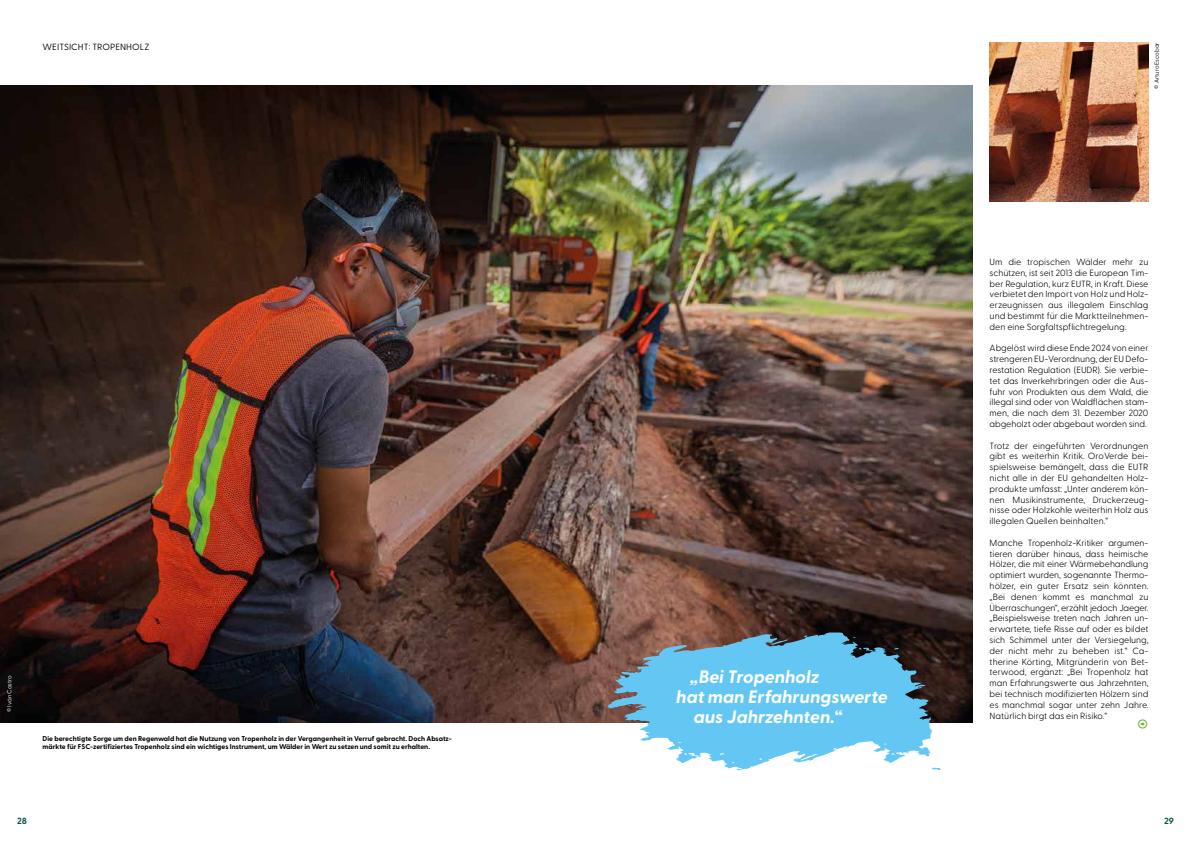
<style>
.page{position:relative;width:1191px;height:842px;background:#fff}
.page>*{position:absolute;margin:0;border:0;box-sizing:border-box;transform-origin:0 0}
.t1{font:20px "Entypo";color:#65b32e}
.t2{font:italic 700 18px "Greycliff CF";color:#fff}
.t3{font:300 9px/10.8px "Greycliff CF";letter-spacing:-.01em;color:#000;text-align:justify}
.t4{font:9px "Greycliff CF";letter-spacing:.01em;color:#000}
.t5{font:700 9px "Greycliff CF";color:#0d5a4d}
.t6{font:700 7px/8.4px "Greycliff CF";color:#000}
.t7{font:6px "Greycliff CF";color:#000}
.t8{font:6px "Greycliff CF";letter-spacing:-.01em;color:#fff}
.s1{font-style:normal}
</style>
<div class="page">
<img style="left:0;top:85px;width:972px;height:638px">
<svg style="left:607px;top:632px;width:333px;height:138px;background:#77b4d0"></svg>
<img style="left:989px;top:43px;width:159px;height:158px">
<p class="t4" style="left:43px;top:40px;width:108px">WEITSICHT: TROPENHOLZ</p>
<p class="t8" style="left:5px;top:712px;width:38px;rotate:-90deg">© Iván Castro</p>
<p class="t6" style="left:43px;top:734px;width:411px">Die berechtigte Sorge um den Regenwald hat die Nutzung von Tropenholz in der Vergangenheit in Verruf gebracht. Doch Absatz&shy;märkte für FSC-zertifiziertes Tropenholz sind ein wichtiges Instrument, um Wälder in Wert zu setzen und somit zu erhalten.</p>
<h2 class="t2" style="left:690px;top:663px;width:130px">„Bei Tropenholz</h2>
<h2 class="t2" style="left:676px;top:683px;width:213px">hat man Erfahrungswerte</h2>
<h2 class="t2" style="left:694px;top:703px;width:151px">aus Jahrzehnten.<span class="s1">“</span></h2>
<p class="t7" style="left:1152px;top:89px;width:48px;rotate:-90deg">© Arturo Escobar</p>
<p class="t3" style="left:989px;top:256px;width:160px">Um die tropischen Wälder mehr zu schützen, ist seit 2013 die European Tim&shy;ber Regulation, kurz EUTR, in Kraft. Diese verbietet den Import von Holz und Holz&shy;erzeugnissen aus illegalem Einschlag und bestimmt für die Marktteilnehmen&shy;den eine Sorgfaltspflichtregelung.</p>
<p class="t3" style="left:989px;top:342px;width:160px">Abgelöst wird diese Ende 2024 von einer strengeren EU-Verordnung, der EU Defo&shy;restation Regulation (EUDR). Sie verbie&shy;tet das Inverkehrbringen oder die Aus&shy;fuhr von Produkten aus dem Wald, die illegal sind oder von Waldflächen stam&shy;men, die nach dem 31. Dezember 2020 abgeholzt oder abgebaut worden sind.</p>
<p class="t3" style="left:989px;top:439px;width:160px">Trotz der eingeführten Verordnungen gibt es weiterhin Kritik. OroVerde bei&shy;spielsweise bemängelt, dass die EUTR nicht alle in der EU gehandelten Holz&shy;produkte umfasst: „Unter anderem kön&shy;nen Musikinstrumente, Druckerzeug&shy;nisse oder Holzkohle weiterhin Holz aus illegalen Quellen beinhalten.“</p>
<p class="t3" style="left:989px;top:536px;width:160px;text-align:left">Manche Tropenholz-Kritiker argumen&shy;tieren darüber hinaus, dass heimische Hölzer, die mit einer Wärmebehandlung optimiert wurden, sogenannte Thermo&shy;hölzer, ein guter Ersatz sein könnten. „Bei denen kommt es manchmal zu Überraschungen“, erzählt jedoch Jaeger. „Beispielsweise treten nach Jahren un&shy;erwartete, tiefe Risse auf oder es bildet sich Schimmel unter der Versiegelung, der nicht mehr zu beheben ist.“ Ca&shy;therine Körting, Mitgründerin von Bet&shy;terwood, ergänzt: „Bei Tropenholz hat man Erfahrungswerte aus Jahrzehnten, bei technisch modifizierten Hölzern sind es manchmal sogar unter zehn Jahre.<br>Natürlich birgt das ein Risiko.“</p>
<h1 class="t1" style="left:1137px;top:711px;width:13px">î</h1>
<p class="t5" style="left:17px;top:814px;width:11px">28</p>
<p class="t5" style="left:1164px;top:814px;width:11px">29</p>
</div>
